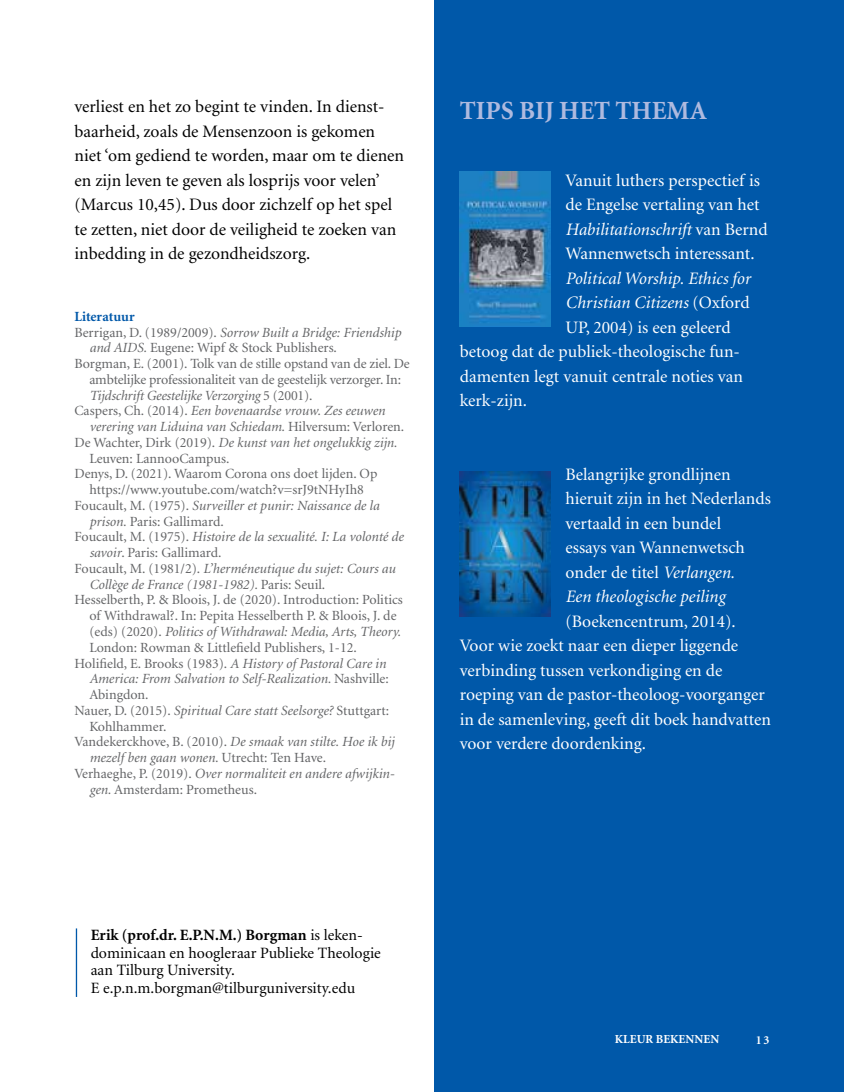
<style>
.page{position:relative;width:844px;height:1092px;background:#fff}
.page>*{position:absolute;margin:0;border:0;box-sizing:border-box;transform-origin:0 0}
.t1{font:700 26.25px "Minion";color:#afbadf}
.t2{font:17.5px/24.5px "Minion";color:#fff}
.t3{font:17.5px/24.5px "Minion";color:#000}
.t4{font:italic 17.5px "Minion";color:#fff}
.t5{font:15.75px/17.5px "Minion";color:#000}
.t6{font:italic 14px "Minion";color:#636466}
.t7{font:14px "Minion";color:#636466}
.t8{font:700 14px "Minion";color:#0058a9}
.t9{font:700 12.25px "Minion";color:#fff}
.s1{font-style:normal}
.s2{font-style:italic}
.s3{font-weight:700}
</style>
<div class="page">
<div style="left:434px;top:0;width:409px;height:1091px;background:#0058a9"></div>
<img style="left:459px;top:171px;width:91px;height:155px">
<img style="left:459px;top:472px;width:91px;height:144px">
<hr style="left:76px;top:928px;width:1px;height:68px;background:#0058a9">
<p class="t3" style="left:74px;top:95px;width:331px">verliest en het zo begint te vinden. In dienst&shy;baarheid, zoals de Mensenzoon is gekomen niet ‘om gediend te worden, maar om te dienen en zijn leven te geven als losprijs voor velen’ (Marcus 10,45). Dus door zichzelf op het spel te zetten, niet door de veiligheid te zoeken van inbedding in de gezondheidszorg.</p>
<p class="t8" style="left:74px;top:309px;width:62px">Literatuur</p>
<p class="t6" style="left:74px;top:325px;width:328px"><span class="s1">Berrigan, D. (1989/2009).</span> Sorrow Built a Bridge: Friendship</p>
<p class="t7" style="left:89px;top:341px;width:249px"><span class="s2">and AIDS.</span> Eugene: Wipf &amp; Stock Publishers.</p>
<p class="t7" style="left:74px;top:357px;width:336px">Borgman, E. (2001). Tolk van de stille opstand van de ziel. De</p>
<p class="t7" style="left:89px;top:372px;width:313px">ambtelijke professionaliteit van de geestelijk verzorger. In:</p>
<p class="t6" style="left:89px;top:388px;width:225px">Tijdschrift Geestelijke Verzorging <span class="s1">5 (2001).</span></p>
<p class="t6" style="left:74px;top:404px;width:312px"><span class="s1">Caspers, Ch. (2014).</span> Een bovenaardse vrouw. Zes eeuwen</p>
<p class="t6" style="left:89px;top:420px;width:316px">verering van Liduina van Schiedam. <span class="s1">Hilversum: Verloren.</span></p>
<p class="t6" style="left:74px;top:435px;width:324px"><span class="s1">De Wachter, Dirk (2019).</span> De kunst van het ongelukkig zijn.</p>
<p class="t7" style="left:89px;top:451px;width:142px">Leuven: LannooCampus.</p>
<p class="t7" style="left:74px;top:467px;width:304px">Denys, D. (2021). Waarom Corona ons doet lijden. Op</p>
<p class="t7" style="left:89px;top:483px;width:276px">https://www.youtube.com/watch?v=srJ9tNHyIh8</p>
<p class="t6" style="left:74px;top:498px;width:306px"><span class="s1">Foucault, M. (1975).</span> Surveiller et punir: Naissance de la</p>
<p class="t7" style="left:89px;top:514px;width:136px"><span class="s2">prison.</span> Paris: Gallimard.</p>
<p class="t6" style="left:74px;top:530px;width:330px"><span class="s1">Foucault, M. (1975).</span> Histoire de la sexualité. I: La volonté de</p>
<p class="t7" style="left:89px;top:546px;width:134px"><span class="s2">savoir</span>. Paris: Gallimard.</p>
<p class="t6" style="left:74px;top:561px;width:322px"><span class="s1">Foucault, M. (1981/2).</span> L’herméneutique du sujet: Cours au</p>
<p class="t6" style="left:89px;top:577px;width:237px">Collège de France (1981-1982). <span class="s1">Paris: Seuil.</span></p>
<p class="t7" style="left:74px;top:593px;width:330px">Hesselberth, P. &amp; Bloois, J. de (2020). Introduction: Politics</p>
<p class="t7" style="left:89px;top:609px;width:308px">of Withdrawal?. In: Pepita Hesselberth P. &amp; Bloois, J. de</p>
<p class="t6" style="left:89px;top:624px;width:313px"><span class="s1">(eds) (2020).</span> Politics of Withdrawal: Media, Arts, Theory.</p>
<p class="t7" style="left:89px;top:640px;width:269px">London: Rowman &amp; Littlefield Publishers, 1-12.</p>
<p class="t7" style="left:74px;top:656px;width:313px">Holifield, E. Brooks (1983). <span class="s2">A History of Pastoral Care in</span></p>
<p class="t6" style="left:89px;top:672px;width:301px">America: From Salvation to Self-Realization. <span class="s1">Nashville:</span></p>
<p class="t7" style="left:89px;top:687px;width:61px">Abingdon.</p>
<p class="t6" style="left:74px;top:703px;width:316px"><span class="s1">Nauer, D. (2015).</span> Spiritual Care statt Seelsorge? <span class="s1">Stuttgart:</span></p>
<p class="t7" style="left:89px;top:719px;width:78px">Kohlhammer.</p>
<p class="t6" style="left:74px;top:735px;width:321px"><span class="s1">Vandekerckhove, B. (2010).</span> De smaak van stilte. Hoe ik bij</p>
<p class="t6" style="left:89px;top:750px;width:238px">mezelf ben gaan wonen. <span class="s1">Utrecht: Ten Have.</span></p>
<p class="t6" style="left:74px;top:766px;width:321px"><span class="s1">Verhaeghe, P. (2019).</span> Over normaliteit en andere afwijkin-</p>
<p class="t7" style="left:89px;top:782px;width:169px"><span class="s2">gen.</span> Amsterdam: Prometheus.</p>
<h1 class="t1" style="left:459px;top:97px;width:248px">TIPS BIJ HET THEMA</h1>
<p class="t2" style="left:565px;top:168px;width:204px">Vanuit luthers perspectief is de Engelse vertaling van het<br><span class="s2">Habilitationschrift</span> van Bernd<br>Wannenwetsch interessant.</p>
<p class="t4" style="left:565px;top:269px;width:187px">Political Worship. Ethics for</p>
<p class="t4" style="left:565px;top:294px;width:185px">Christian Citizens <span class="s1">(Oxford</span></p>
<p class="t2" style="left:565px;top:315px;width:167px">UP, 2004) is een geleerd</p>
<p class="t2" style="left:459px;top:340px;width:281px">betoog dat de publiek-theologische fun-</p>
<p class="t2" style="left:459px;top:364px;width:285px">damenten legt vanuit centrale noties van</p>
<p class="t2" style="left:459px;top:389px;width:69px">kerk-zijn.</p>
<p class="t2" style="left:565px;top:462px;width:207px">Belangrijke grondlijnen hieruit zijn in het Nederlands vertaald in een bundel<br>essays van Wannenwetsch onder de titel <span class="s2">Verlangen.<br>Een theologische peiling</span></p>
<p class="t2" style="left:459px;top:609px;width:312px;text-indent:106px">(Boekencentrum, 2014).<br>Voor wie zoekt naar een dieper liggende verbinding tussen verkondiging en de roeping van de pastor-theoloog-voorganger in de samenleving, geeft dit boek handvatten voor verdere doordenking.</p>
<p class="t5" style="left:91px;top:926px;width:291px"><span class="s3">Erik (prof.dr. E.P.N.M.) Borgman</span> is leken&shy;dominicaan en hoogleraar Publieke Theologie aan Tilburg University.<br>E e.p.n.m.borgman@tilburguniversity.edu</p>
<p class="t9" style="left:614px;top:1033px;width:106px">KLEUR BEKENNEN</p>
<p class="t9" style="left:755px;top:1033px;width:15px">13</p>
</div>
